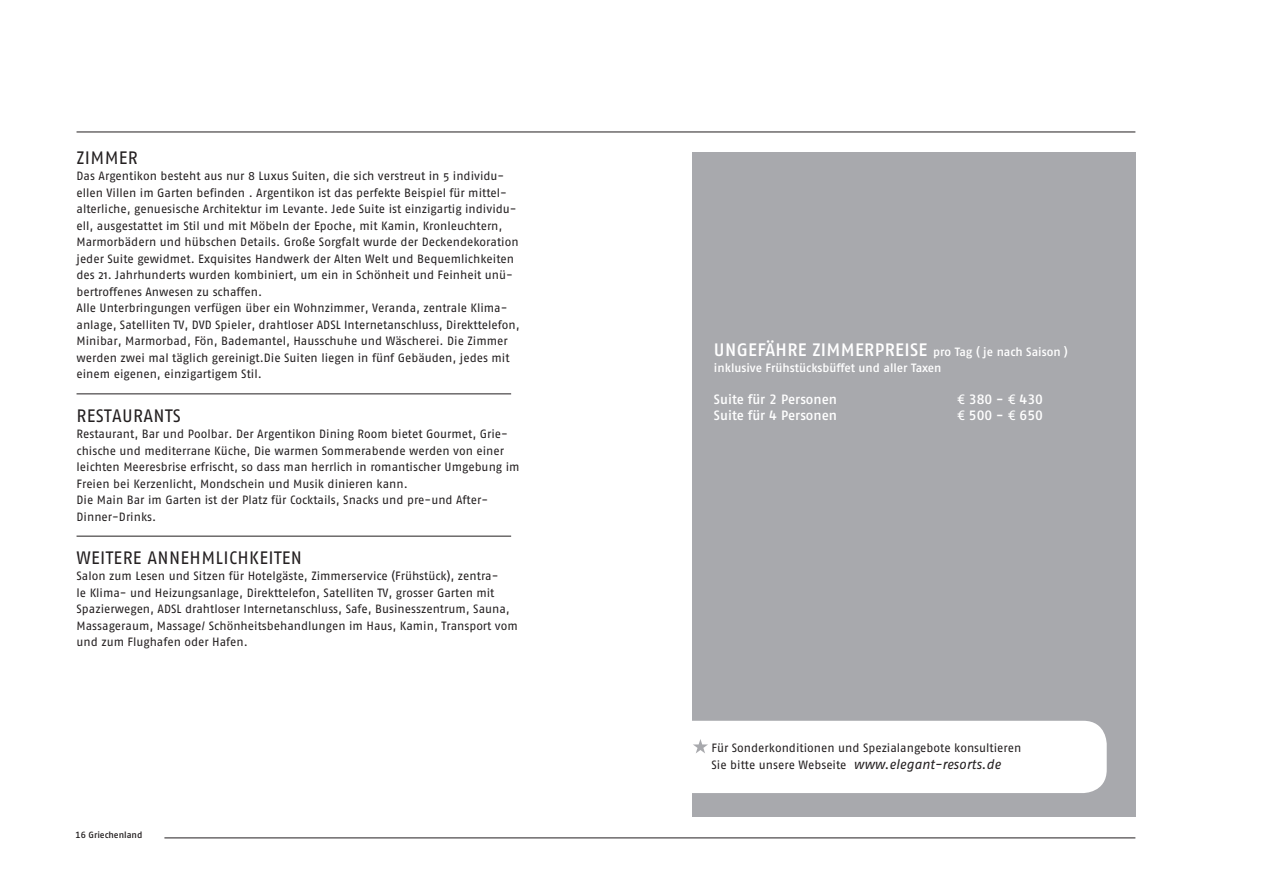
<style>
.page{position:relative;width:1263px;height:893px;background:#fff}
.page>*{position:absolute;margin:0;border:0;box-sizing:border-box;transform-origin:0 0}
.t1{font:18px "Fago No Medium TF";letter-spacing:.02em;color:#fff}
.t2{font:18px "Fago No";letter-spacing:.02em;color:#231f20}
.t3{font:13.5px "Fago No Medium TF";color:#fff}
.t4{font:12px/16.5px "Fago No";color:#231f20}
.t5{font:12px "Fago No Medium TF";letter-spacing:-.005em;color:#fff}
.t6{font:9px "Fago No Medium TF";letter-spacing:-.005em;color:#231f20}
.s1{font-size:12px}
.s2{font-family:"Fago Office Serif"}
.s3{font-style:italic;font-size:13.5px}
</style>
<div class="page">
<hr style="left:77px;top:132px;width:1058px;height:1px;background:#231f20">
<hr style="left:164px;top:838px;width:971px;height:1px;background:#231f20">
<div style="left:692px;top:152px;width:443px;height:664px;background:#a8a9ad"></div>
<div style="left:597px;top:721px;width:510px;height:72px;background:#fff;border-radius:23px"></div>
<svg style="left:693px;top:739px;width:15px;height:14px"></svg>
<hr style="left:77px;top:394px;width:434px;height:1px;background:#231f20">
<hr style="left:77px;top:536px;width:434px;height:1px;background:#231f20">
<h1 class="t2" style="left:77px;top:147px;width:63px">ZIMMER</h1>
<p class="t4" style="left:77px;top:168px;width:445px">Das Argentikon besteht aus nur 8 Luxus Suiten, die sich verstreut in 5 individu&shy;ellen Villen im Garten befinden . Argentikon ist das perfekte Beispiel für mittel&shy;alterliche, genuesische Architektur im Levante. Jede Suite ist einzigartig individu&shy;ell, ausgestattet im Stil und mit Möbeln der Epoche, mit Kamin, Kronleuchtern, Marmorbädern und hübschen Details. Große Sorgfalt wurde der Deckendekoration jeder Suite gewidmet. Exquisites Handwerk der Alten Welt und Bequemlichkeiten des 21. Jahrhunderts wurden kombiniert, um ein in Schönheit und Feinheit unü&shy;bertroffenes Anwesen zu schaffen.<br>Alle Unterbringungen verfügen über ein Wohnzimmer, Veranda, zentrale Klima&shy;anlage, Satelliten TV, DVD Spieler, drahtloser ADSL Internetanschluss, Direkttelefon, Minibar, Marmorbad, Fön, Bademantel, Hausschuhe und Wäscherei. Die Zimmer werden zwei mal täglich gereinigt.Die Suiten liegen in fünf Gebäuden, jedes mit einem eigenen, einzigartigem Stil.</p>
<h1 class="t2" style="left:77px;top:405px;width:106px">RESTAURANTS</h1>
<p class="t4" style="left:77px;top:426px;width:444px">Restaurant, Bar und Poolbar. Der Argentikon Dining Room bietet Gourmet, Grie&shy;chische und mediterrane Küche, Die warmen Sommerabende werden von einer leichten Meeresbrise erfrischt, so dass man herrlich in romantischer Umgebung im Freien bei Kerzenlicht, Mondschein und Musik dinieren kann.<br>Die Main Bar im Garten ist der Platz für Cocktails, Snacks und pre-und After-Dinner-Drinks.</p>
<h1 class="t2" style="left:77px;top:547px;width:227px">WEITERE ANNEHMLICHKEITEN</h1>
<p class="t4" style="left:77px;top:568px;width:443px">Salon zum Lesen und Sitzen für Hotelgäste, Zimmerservice (Frühstück), zentra-<br>le Klima- und Heizungsanlage, Direkttelefon, Satelliten TV, grosser Garten mit Spazierwegen, ADSL drahtloser Internetanschluss, Safe, Businesszentrum, Sauna, Massageraum, Massage/ Schönheitsbehandlungen im Haus, Kamin, Transport vom und zum Flughafen oder Hafen.</p>
<p class="t6" style="left:75px;top:829px;width:68px">16 griechenland</p>
<h1 class="t1" style="left:714px;top:339px;width:355px">ungeFähRe ZimmeRpReise <span class="s1">pro tag ( je nach saison )</span></h1>
<p class="t5" style="left:714px;top:361px;width:229px">inklusive Frühstücksbüffet und aller taxen</p>
<p class="t3" style="left:714px;top:391px;width:125px">suite für 2 personen</p>
<p class="t3" style="left:957px;top:391px;width:87px"><span class="s2">€</span> 380 - <span class="s2">€</span> 430</p>
<p class="t3" style="left:714px;top:408px;width:125px">suite für 4 personen</p>
<p class="t3" style="left:957px;top:408px;width:87px"><span class="s2">€</span> 500 - <span class="s2">€</span> 650</p>
<p class="t4" style="left:711px;top:740px;width:311px">Für Sonderkonditionen und Spezialangebote konsultieren<br>Sie bitte unsere Webseite <span class="s3">www.elegant-resorts.de</span></p>
</div>
